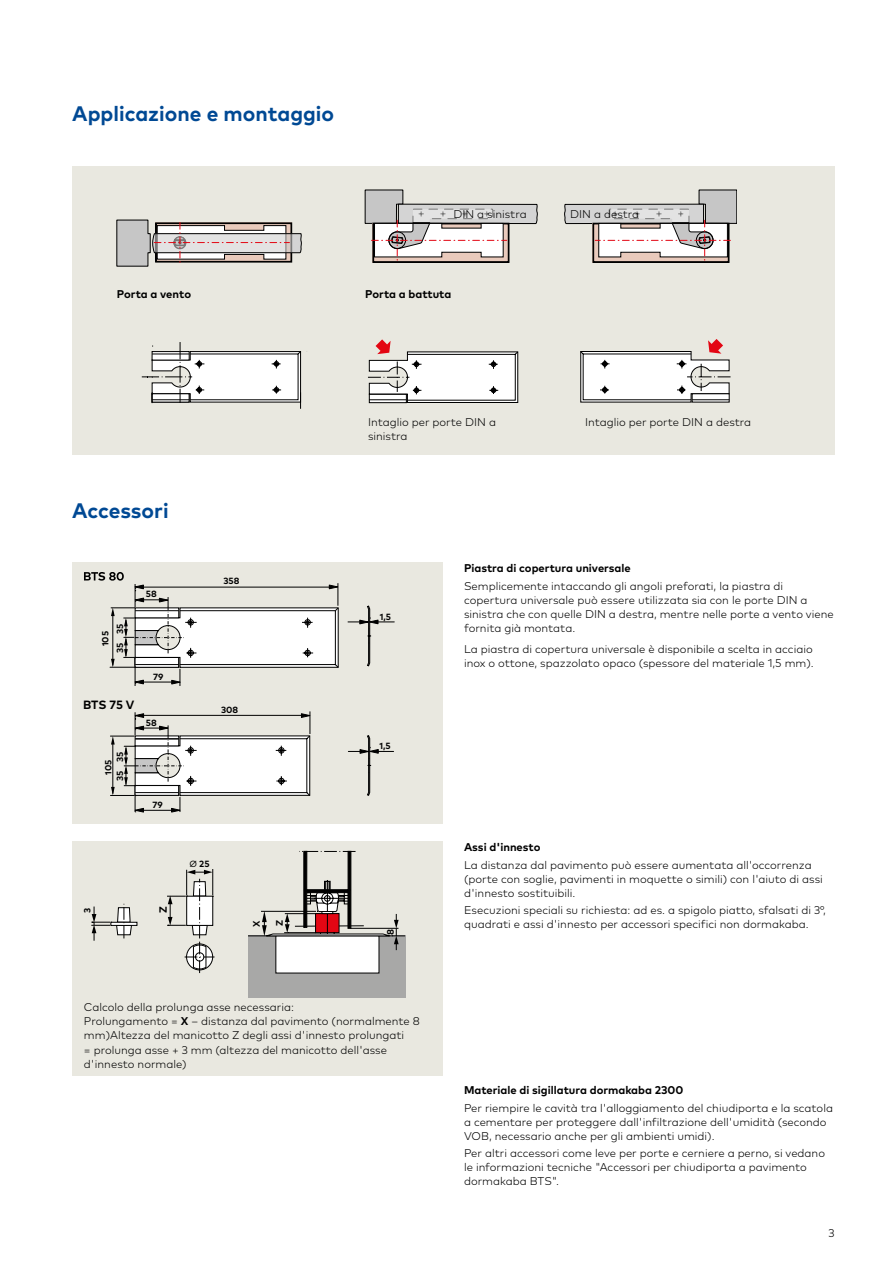
<style>
.page{position:relative;width:893px;height:1263px;background:#fff}
.page>*{position:absolute;margin:0;border:0;box-sizing:border-box;transform-origin:0 0}
.t1{font:700 21px "Mark Pro";color:#004994}
.t2{font:700 12px "Mark Pro";color:#000}
.t3{font:300 11.25px/14.2px "Mark Pro";color:#000}
.t4{font:700 11.25px "Mark Pro";color:#000}
.t5{font:700 10.5px "Mark Pro";color:#000}
.t6{font:700 9.45px "Mark Pro";color:#000}
.t7{font:700 9px/11.7px "Mark Pro";color:#000}
.s1{font-weight:400}
.s2{font-weight:700}
</style>
<div class="page">
<div style="left:72px;top:166px;width:762px;height:288px;background:#e9e8e0"></div>
<svg style="left:116px;top:220px;width:186px;height:47px"></svg>
<svg style="left:365px;top:190px;width:173px;height:73px"></svg>
<svg style="left:564px;top:190px;width:173px;height:73px"></svg>
<svg style="left:142px;top:339px;width:588px;height:70px"></svg>
<div style="left:72px;top:562px;width:371px;height:261px;background:#e9e8e0"></div>
<svg style="left:110px;top:711px;width:201px;height:102px"></svg>
<svg style="left:348px;top:735px;width:46px;height:61px"></svg>
<svg style="left:348px;top:605px;width:46px;height:61px"></svg>
<svg style="left:84px;top:572px;width:255px;height:114px"></svg>
<div style="left:72px;top:841px;width:371px;height:235px;background:#e9e8e0"></div>
<div style="left:248px;top:936px;width:157px;height:62px;background:#a8a8a7"></div>
<hr style="left:261px;top:911px;width:55px;height:1px;background:#000">
<hr style="left:248px;top:936px;width:32px;height:1px;background:#000">
<hr style="left:365px;top:936px;width:40px;height:1px;background:#000">
<div style="left:276px;top:935px;width:103px;height:38px;background:#fff"></div>
<svg style="left:262px;top:851px;width:137px;height:99px"></svg>
<svg style="left:132px;top:922px;width:5px;height:4px"></svg>
<svg style="left:91px;top:904px;width:41px;height:37px"></svg>
<svg style="left:167px;top:869px;width:47px;height:104px"></svg>
<h1 class="t1" style="left:72px;top:98px;width:263px">Applicazione e montaggio</h1>
<p class="t3" style="left:453px;top:206px;width:75px">DIN a sinistra</p>
<p class="t3" style="left:570px;top:206px;width:71px">DIN a destra</p>
<p class="t4" style="left:117px;top:285px;width:76px">Porta a vento</p>
<p class="t4" style="left:365px;top:285px;width:88px">Porta a battuta</p>
<h1 class="t1" style="left:72px;top:494px;width:98px">Accessori</h1>
<p class="t7" style="left:114px;top:634px;width:12px;rotate:-90deg">35</p>
<p class="t7" style="left:98px;top:653px;width:23px;line-height:14.7px;text-indent:7px;rotate:-90deg">105<br>35</p>
<p class="t2" style="left:83px;top:698px;width:53px">BTS 75 V</p>
<p class="t7" style="left:114px;top:762px;width:12px;rotate:-90deg">35</p>
<p class="t7" style="left:102px;top:781px;width:23px;text-indent:6px;rotate:-90deg">105<br>35</p>
<p class="t7" style="left:146px;top:588px;width:12px">58</p>
<p class="t7" style="left:153px;top:671px;width:12px">79</p>
<p class="t7" style="left:146px;top:716px;width:12px">58</p>
<p class="t7" style="left:152px;top:799px;width:12px">79</p>
<p class="t7" style="left:82px;top:912px;width:7px;rotate:-90deg">3</p>
<p class="t5" style="left:157px;top:913px;width:8px;rotate:-90deg">Z</p>
<p class="t7" style="left:224px;top:575px;width:18px">358</p>
<p class="t7" style="left:221px;top:704px;width:19px">308</p>
<p class="t7" style="left:189px;top:858px;width:22px"><span class="s1">Ø</span> 25</p>
<p class="t6" style="left:251px;top:927px;width:8px;rotate:-90deg">X</p>
<p class="t6" style="left:274px;top:925px;width:8px;rotate:-90deg">Z</p>
<p class="t3" style="left:368px;top:414px;width:130px">Intaglio per porte DIN a sinistra</p>
<p class="t3" style="left:585px;top:414px;width:168px">Intaglio per porte DIN a destra</p>
<p class="t7" style="left:380px;top:611px;width:13px">1,5</p>
<p class="t7" style="left:379px;top:740px;width:13px">1,5</p>
<p class="t6" style="left:385px;top:934px;width:7px;rotate:-90deg">8</p>
<p class="t4" style="left:464px;top:559px;width:168px">Piastra di copertura universale</p>
<p class="t3" style="left:464px;top:577px;width:371px">Semplicemente intaccando gli angoli preforati, la piastra di copertura universale può essere utilizzata sia con le porte DIN a sinistra che con quelle DIN a destra, mentre nelle porte a vento viene fornita già montata.</p>
<p class="t3" style="left:464px;top:640px;width:351px">La piastra di copertura universale è disponibile a scelta in acciaio inox o ottone, spazzolato opaco (spessore del materiale 1,5 mm).</p>
<p class="t4" style="left:464px;top:838px;width:78px">Assi d'innesto</p>
<p class="t3" style="left:464px;top:856px;width:360px">La distanza dal pavimento può essere aumentata all'occorrenza (porte con soglie, pavimenti in moquette o simili) con l'aiuto di assi d'innesto sostituibili.</p>
<p class="t3" style="left:464px;top:902px;width:363px">Esecuzioni speciali su richiesta: ad es. a spigolo piatto, sfalsati di 3°, quadrati e assi d'innesto per accessori specifici non dormakaba.</p>
<p class="t3" style="left:84px;top:999px;width:337px">Calcolo della prolunga asse necessaria:<br>Prolungamento = <span class="s2">X</span> – distanza dal pavimento (normalmente 8 mm)Altezza del manicotto Z degli assi d'innesto prolungati<br>= prolunga asse + 3 mm (altezza del manicotto dell'asse d'innesto normale)</p>
<p class="t4" style="left:464px;top:1081px;width:221px">Materiale di sigillatura dormakaba 2300</p>
<p class="t3" style="left:464px;top:1100px;width:370px">Per riempire le cavità tra l'alloggiamento del chiudiporta e la scatola a cementare per proteggere dall'infiltrazione dell'umidità (secondo<br>VOB, necessario anche per gli ambienti umidi).</p>
<p class="t3" style="left:464px;top:1145px;width:363px">Per altri accessori come leve per porte e cerniere a perno, si vedano le informazioni tecniche "Accessori per chiudiporta a pavimento dormakaba BTS".</p>
<p class="t3" style="left:828px;top:1225px;width:8px">3</p>
</div>
